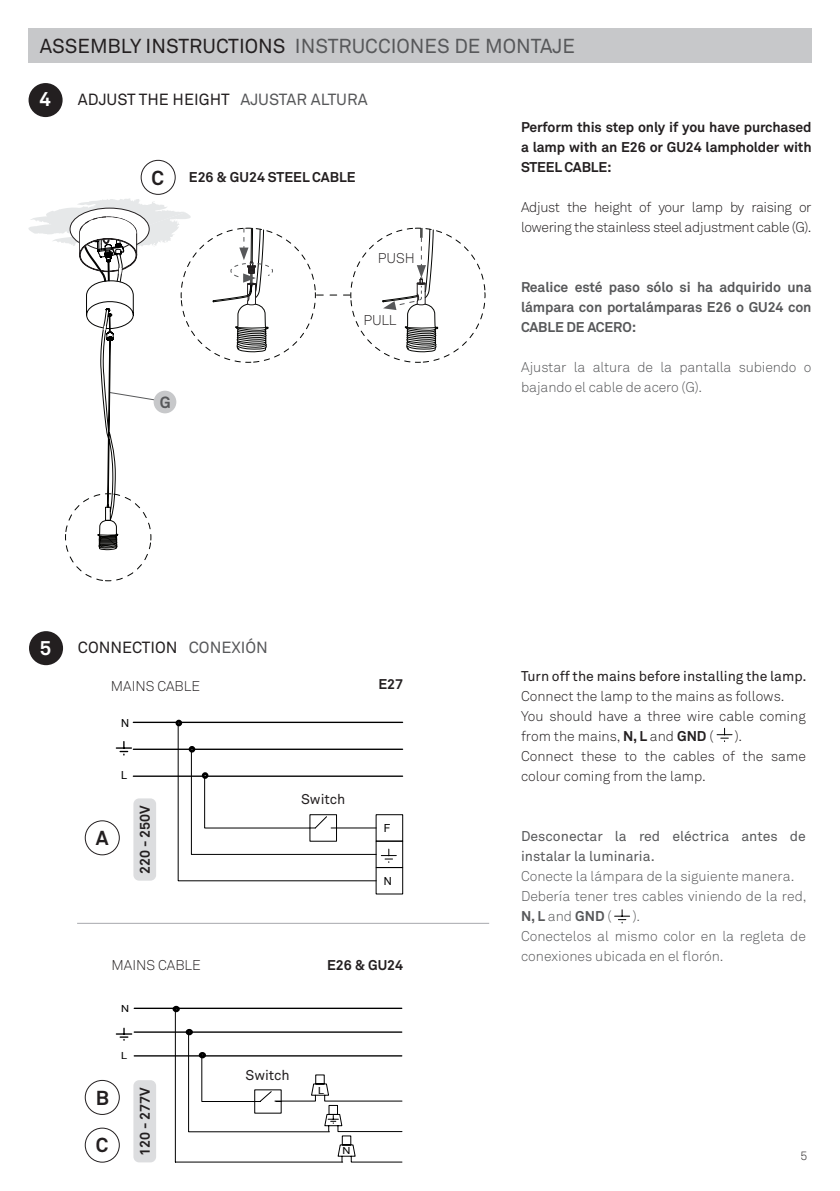
<style>
.page{position:relative;width:840px;height:1191px;background:#fff}
.page>*{position:absolute;margin:0;border:0;box-sizing:border-box;transform-origin:0 0}
.t1{font:20px "Akkurat";color:#57585a}
.t2{font:700 20px "Akkurat";color:#231f20}
.t3{font:700 20px "Akkurat";color:#fff}
.t4{font:16px "Akkurat";color:#231f20}
.t5{font:700 16px "Akkurat";color:#57585a}
.t6{font:300 14px/20px "Akkurat Pro";color:#231f20}
.t7{font:300 14px/20px "Akkurat Pro";color:#57585a}
.t8{font:700 14px/20px "Akkurat";letter-spacing:-.01em;color:#231f20;text-align:justify}
.t9{font:300 14px/20px "Akkurat";letter-spacing:-.03em;color:#231f20}
.t10{font:700 14px/20px "Akkurat";letter-spacing:-.01em;color:#57585a;text-align:justify}
.t11{font:300 14px/20px "Akkurat";letter-spacing:-.01em;color:#57585a}
.t12{font:14px/20px "Akkurat Pro";color:#57585a}
.t13{font:14px "Akkurat Pro";color:#231f20}
.t14{font:300 14px "Akkurat";color:#231f20}
.t15{font:14px "Akkurat";color:#231f20}
.t16{font:300 12px "Akkurat Pro";color:#231f20}
.t17{font:11.2px "Arial";color:#000}
.t18{font:9.8px "Arial";color:#000;scale:1.13 1}
.s1{color:#231f20}
.s2{color:#57585a}
.s3{font-weight:700}
</style>
<div class="page">
<div style="left:28px;top:28px;width:783px;height:34px;background:#c7c8ca"></div>
<div style="left:29px;top:83px;width:34px;height:34px;background:#231f20;border-radius:50%"></div>
<div style="left:29px;top:631px;width:34px;height:34px;background:#231f20;border-radius:50%"></div>
<svg style="left:116px;top:741px;width:15px;height:14px"></svg>
<hr style="left:133px;top:721px;width:269px;height:2px;background:#000">
<hr style="left:133px;top:748px;width:269px;height:2px;background:#000">
<hr style="left:133px;top:775px;width:269px;height:2px;background:#000">
<div style="left:375px;top:814px;width:28px;height:27px;border:1px solid #000"></div>
<div style="left:375px;top:840px;width:28px;height:28px;border:1px solid #000"></div>
<div style="left:375px;top:867px;width:28px;height:27px;border:1px solid #000"></div>
<div style="left:175px;top:719px;width:7px;height:7px;border:3px solid #000;border-radius:50%"></div>
<svg style="left:177px;top:721px;width:219px;height:160px"></svg>
<div style="left:202px;top:772px;width:6px;height:7px;border:3px solid #000;border-radius:50%"></div>
<svg style="left:614px;top:909px;width:15px;height:14px"></svg>
<svg style="left:716px;top:728px;width:15px;height:14px"></svg>
<svg style="left:116px;top:1028px;width:16px;height:12px"></svg>
<hr style="left:134px;top:1007px;width:267px;height:2px;background:#000">
<hr style="left:134px;top:1031px;width:267px;height:1px;background:#000">
<hr style="left:134px;top:1055px;width:267px;height:1px;background:#000">
<div style="left:172px;top:1005px;width:8px;height:7px;border:3px solid #000;border-radius:50%"></div>
<svg style="left:174px;top:1007px;width:228px;height:155px"></svg>
<div style="left:133px;top:1080px;width:23px;height:82px;background:#dcdddf;border-radius:6px"></div>
<hr style="left:77px;top:923px;width:412px;height:1px;background:#a8a9ad">
<div style="left:85px;top:820px;width:34px;height:35px;border:1px solid #231f20;border-radius:50%"></div>
<div style="left:85px;top:1080px;width:34px;height:34px;border:1px solid #231f20;border-radius:50%"></div>
<div style="left:85px;top:1127px;width:34px;height:35px;border:1px solid #231f20;border-radius:50%"></div>
<div style="left:133px;top:798px;width:23px;height:82px;background:#dcdddf;border-radius:6px"></div>
<div style="left:141px;top:160px;width:34px;height:35px;border:1px solid #231f20;border-radius:50%"></div>
<svg style="left:28px;top:198px;width:457px;height:383px"></svg>
<h1 class="t1" style="left:40px;top:33px;width:536px"><span class="s1">ASSEMBLY INSTRUCTIONS</span> INSTRUCCIONES DE MONTAJE</h1>
<p class="t3" style="left:40px;top:87px;width:13px">4</p>
<p class="t4" style="left:78px;top:89px;width:291px">ADJUST THE HEIGHT <span class="s2">AJUSTAR ALTURA</span></p>
<p class="t2" style="left:151px;top:166px;width:14px">C</p>
<p class="t8" style="left:189px;top:167px;width:168px">E26 &amp; GU24 STEEL CABLE</p>
<p class="t9" style="left:378px;top:248px;width:38px">PUSH</p>
<p class="t9" style="left:363px;top:310px;width:34px">PULL</p>
<p class="t5" style="left:160px;top:393px;width:12px">G</p>
<p class="t3" style="left:40px;top:635px;width:13px">5</p>
<p class="t4" style="left:78px;top:637px;width:191px">CONNECTION <span class="s2">CONEXIÓN</span></p>
<p class="t14" style="left:111px;top:677px;width:91px">MAINS CABLE</p>
<p class="t17" style="left:121px;top:715px;width:10px">N</p>
<p class="t2" style="left:96px;top:825px;width:14px">A</p>
<p class="t17" style="left:121px;top:768px;width:8px">L</p>
<p class="t8" style="left:135px;top:874px;width:71px;rotate:-90deg">220 - 250V</p>
<p class="t15" style="left:301px;top:790px;width:46px">Switch</p>
<p class="t8" style="left:378px;top:674px;width:26px">E27</p>
<p class="t17" style="left:384px;top:820px;width:8px">F</p>
<p class="t17" style="left:384px;top:873px;width:10px">N</p>
<p class="t14" style="left:111px;top:956px;width:91px">MAINS CABLE</p>
<p class="t18" style="left:121px;top:1002px;width:9px">N</p>
<p class="t2" style="left:96px;top:1085px;width:15px">B</p>
<p class="t2" style="left:96px;top:1132px;width:14px">C</p>
<p class="t18" style="left:121px;top:1048px;width:7px">L</p>
<p class="t8" style="left:135px;top:1156px;width:70px;rotate:-90deg">120 - 277V</p>
<p class="t8" style="left:327px;top:955px;width:78px">E26 &amp; GU24</p>
<p class="t15" style="left:245px;top:1066px;width:46px">Switch</p>
<p class="t18" style="left:318px;top:1084px;width:7px">L</p>
<p class="t18" style="left:342px;top:1144px;width:9px">N</p>
<p class="t8" style="left:520px;top:117px;width:292px">Perform this step only if you have purchased a lamp with an E26 or GU24 lampholder with STEEL CABLE:</p>
<p class="t9" style="left:520px;top:197px;width:292px">Adjust the height of your lamp by raising or lowering the stainless steel adjustment cable (G).</p>
<p class="t10" style="left:520px;top:277px;width:292px">Realice esté paso sólo si ha adquirido una lámpara con portalámparas E26 o GU24 con CABLE DE ACERO:</p>
<p class="t11" style="left:520px;top:357px;width:292px">Ajustar la altura de la pantalla subiendo o bajando el cable de acero (G).</p>
<p class="t13" style="left:520px;top:667px;width:287px">Turn off the mains before installing the lamp.</p>
<p class="t6" style="left:520px;top:686px;width:265px">Connect the lamp to the mains as follows.</p>
<p class="t6" style="left:520px;top:706px;width:286px">You should have a three wire cable coming from the mains, <span class="s3">N, L</span> and <span class="s3">GND</span> (</p>
<p class="t6" style="left:734px;top:726px;width:9px">).</p>
<p class="t6" style="left:520px;top:746px;width:286px">Connect these to the cables of the same colour coming from the lamp.</p>
<p class="t12" style="left:520px;top:826px;width:286px">Desconectar la red eléctrica antes de instalar la luminaria.</p>
<p class="t7" style="left:520px;top:866px;width:275px">Conecte la lámpara de la siguiente manera.</p>
<p class="t7" style="left:520px;top:886px;width:287px">Debería tener tres cables viniendo de la red,<br><span class="s3">N, L</span> and <span class="s3">GND</span> (</p>
<p class="t7" style="left:632px;top:906px;width:9px">).</p>
<p class="t7" style="left:520px;top:926px;width:286px">Conectelos al mismo color en la regleta de conexiones ubicada en el florón.</p>
<p class="t16" style="left:800px;top:1148px;width:8px">5</p>
</div>
